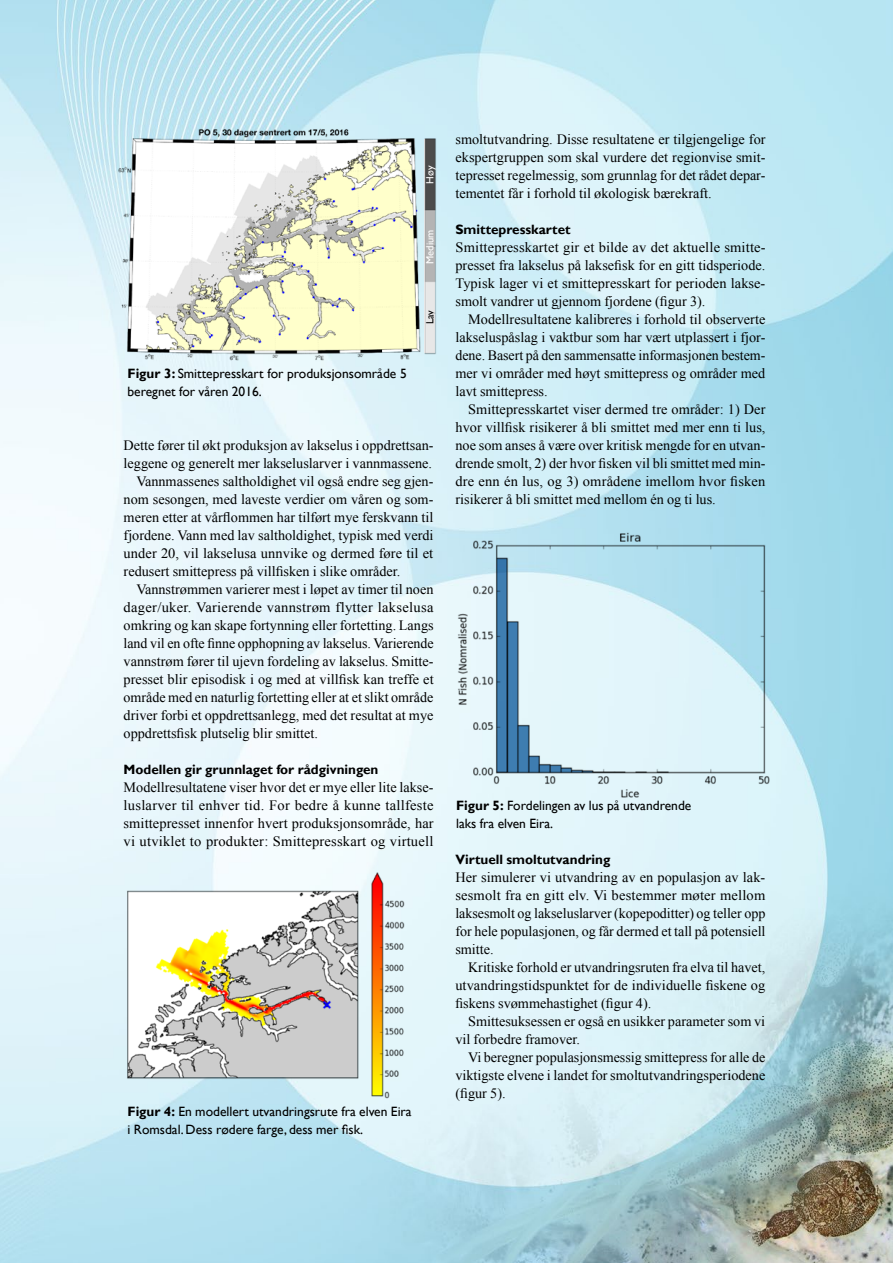
<style>
.page{position:relative;width:893px;height:1263px;background:#fff}
.page>*{position:absolute;margin:0;border:0;box-sizing:border-box;transform-origin:0 0}
.t1{font:14.25px/18px "Times New Roman";color:#000;text-align:justify}
.t2{font:14.25px "Times New Roman";letter-spacing:.02em;color:#000}
.t3{font:13.5px/18px "Gill Sans";color:#000}
.t4{font:700 13.5px "Gill Sans";color:#000}
.t5{font:10.5px "Gill Sans";color:#fff}
.t6{font:10.5px "Gill Sans";color:#000}
.s1{font-weight:700}
</style>
<div class="page">
<img style="left:0;top:0;width:893px;height:1263px">
<img style="left:455px;top:523px;width:333px;height:287px">
<img style="left:114px;top:855px;width:302px;height:253px">
<img style="left:111px;top:121px;width:326px;height:257px">
<p class="t5" style="left:424px;top:184px;width:20px;rotate:-90deg">Høy</p>
<p class="t5" style="left:424px;top:264px;width:36px;rotate:-90deg">Medium</p>
<p class="t3" style="left:128px;top:365px;width:281px"><span class="s1">Figur 3:</span> Smittepresskart for produksjonsområde 5 beregnet for våren 2016.</p>
<p class="t6" style="left:424px;top:324px;width:15px;rotate:-90deg">Lav</p>
<p class="t1" style="left:124px;top:436px;width:311px">Dette fører til økt produksjon av lakselus i oppdrettsan-</p>
<p class="t1" style="left:124px;top:454px;width:310px">leggene og generelt mer lakseluslarver i vannmassene.</p>
<p class="t1" style="left:136px;top:472px;width:299px">Vannmassenes saltholdighet vil også endre seg gjen-</p>
<p class="t1" style="left:124px;top:490px;width:311px">nom sesongen, med laveste verdier om våren og som-</p>
<p class="t1" style="left:124px;top:508px;width:311px">meren etter at vårflommen har tilført mye ferskvann til</p>
<p class="t1" style="left:124px;top:526px;width:311px">fjordene. Vann med lav saltholdighet, typisk med verdi</p>
<p class="t1" style="left:124px;top:544px;width:311px">under 20, vil lakselusa unnvike og dermed føre til et</p>
<p class="t1" style="left:124px;top:562px;width:278px">redusert smittepress på villfisken i slike områder.</p>
<p class="t1" style="left:136px;top:580px;width:299px">Vannstrømmen varierer mest i løpet av timer til noen</p>
<p class="t2" style="left:124px;top:598px;width:311px">dager/uker. Varierende vannstrøm flytter lakselusa</p>
<p class="t1" style="left:124px;top:616px;width:312px">omkring og kan skape fortynning eller fortetting. Langs</p>
<p class="t1" style="left:124px;top:634px;width:312px">land vil en ofte finne opphopning av lakselus. Varierende</p>
<p class="t1" style="left:124px;top:652px;width:310px">vannstrøm fører til ujevn fordeling av lakselus. Smitte-</p>
<p class="t1" style="left:124px;top:670px;width:312px">presset blir episodisk i og med at villfisk kan treffe et</p>
<p class="t1" style="left:124px;top:688px;width:311px">område med en naturlig fortetting eller at et slikt område</p>
<p class="t1" style="left:124px;top:706px;width:311px">driver forbi et oppdrettsanlegg, med det resultat at mye</p>
<p class="t1" style="left:124px;top:724px;width:196px">oppdrettsfisk plutselig blir smittet.</p>
<p class="t4" style="left:124px;top:761px;width:256px">Modellen gir grunnlaget for rådgivningen</p>
<p class="t1" style="left:124px;top:778px;width:312px">Modellresultatene viser hvor det er mye eller lite lakse&shy;luslarver til enhver tid. For bedre å kunne tallfeste smittepresset innenfor hvert produksjonsområde, har vi utviklet to produkter: Smittepresskart og virtuell</p>
<p class="t3" style="left:128px;top:1103px;width:286px"><span class="s1">Figur 4:</span> En modellert utvandringsrute fra elven Eira i Romsdal. Dess rødere farge, dess mer fisk.</p>
<p class="t1" style="left:455px;top:130px;width:312px">smoltutvandring. Disse resultatene er tilgjengelige for ekspertgruppen som skal vurdere det regionvise smit&shy;tepresset regelmessig, som grunnlag for det rådet depar&shy;tementet får i forhold til økologisk bærekraft.</p>
<p class="t4" style="left:455px;top:221px;width:117px">Smittepresskartet</p>
<p class="t1" style="left:455px;top:238px;width:312px">Smittepresskartet gir et bilde av det aktuelle smitte&shy;presset fra lakselus på laksefisk for en gitt tidsperiode.<br>Typisk lager vi et smittepresskart for perioden lakse&shy;smolt vandrer ut gjennom fjordene (figur 3).</p>
<p class="t1" style="left:455px;top:310px;width:311px;text-indent:13px">Modellresultatene kalibreres i forhold til observerte lakseluspåslag i vaktbur som har vært utplassert i fjor&shy;dene. Basert på den sammensatte informasjonen bestem&shy;mer vi områder med høyt smittepress og områder med lavt smittepress.</p>
<p class="t1" style="left:455px;top:400px;width:311px;text-indent:13px">Smittepresskartet viser dermed tre områder: 1) Der hvor villfisk risikerer å bli smittet med mer enn ti lus, noe som anses å være over kritisk mengde for en utvan&shy;drende smolt, 2) der hvor fisken vil bli smittet med min&shy;dre enn én lus, og 3) områdene imellom hvor fisken risikerer å bli smittet med mellom én og ti lus.</p>
<p class="t3" style="left:456px;top:797px;width:237px"><span class="s1">Figur 5:</span> Fordelingen av lus på utvandrende laks fra elven Eira.</p>
<p class="t4" style="left:455px;top:851px;width:157px">Virtuell smoltutvandring</p>
<p class="t1" style="left:455px;top:868px;width:312px">Her simulerer vi utvandring av en populasjon av lak&shy;sesmolt fra en gitt elv. Vi bestemmer møter mellom laksesmolt og lakseluslarver (kopepoditter) og teller opp for hele populasjonen, og får dermed et tall på potensiell smitte.</p>
<p class="t1" style="left:455px;top:958px;width:312px;text-indent:13px">Kritiske forhold er utvandringsruten fra elva til havet, utvandringstidspunktet for de individuelle fiskene og fiskens svømmehastighet (figur 4).</p>
<p class="t1" style="left:455px;top:1012px;width:311px;text-indent:13px">Smittesuksessen er også en usikker parameter som vi vil forbedre framover.</p>
<p class="t1" style="left:455px;top:1048px;width:312px;text-indent:13px">Vi beregner populasjonsmessig smittepress for alle de viktigste elvene i landet for smoltutvandringsperiodene (figur 5).</p>
</div>
